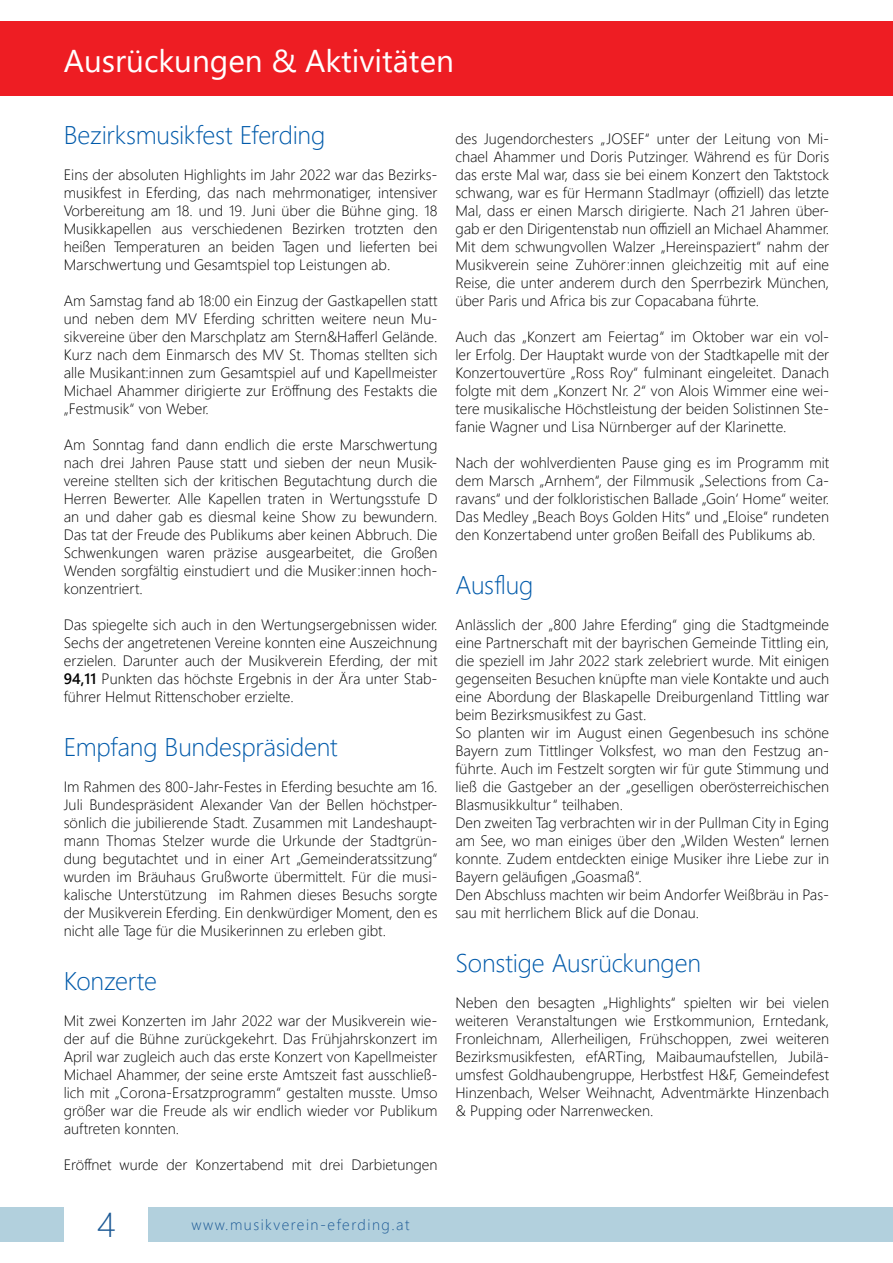
<style>
.page{position:relative;width:893px;height:1263px;background:#fff}
.page>*{position:absolute;margin:0;border:0;box-sizing:border-box;transform-origin:0 0}
.t1{font:300 34.5px "Segoe UI";color:#1c5995}
.t2{font:31.5px "Segoe UI";color:#fff}
.t3{font:300 25.5px "Segoe UI";letter-spacing:-.01em;color:#015aaa}
.t4{font:300 15px/18px "Segoe UI";color:#000001;text-align:justify}
.t5{font:300 15px "Segoe UI";letter-spacing:.1em;color:#1c5995}
.s1{font-weight:600}
</style>
<div class="page">
<div style="left:0;top:21px;width:893px;height:75px;background:#ee1d23"></div>
<div style="left:149px;top:1208px;width:744px;height:34px;background:#b2d0dd"></div>
<div style="left:0;top:1208px;width:64px;height:34px;background:#b2d0dd"></div>
<h2 class="t2" style="left:64px;top:31px;width:392px">Ausrückungen &amp; Aktivitäten</h2>
<h3 class="t3" style="left:64px;top:111px;width:263px">Bezirksmusikfest Eferding</h3>
<p class="t4" style="left:64px;top:164px;width:375px">Eins der absoluten Highlights im Jahr 2022 war das Bezirks&shy;musikfest in Eferding, das nach mehrmonatiger, intensiver Vorbereitung am 18. und 19. Juni über die Bühne ging. 18<br>Musikkapellen aus verschiedenen Bezirken trotzten den heißen Temperaturen an beiden Tagen und lieferten bei Marschwertung und Gesamtspiel top Leistungen ab.</p>
<p class="t4" style="left:64px;top:290px;width:375px">Am Samstag fand ab 18:00 ein Einzug der Gastkapellen statt und neben dem MV Eferding schritten weitere neun Mu&shy;sikvereine über den Marschplatz am Stern&amp;Hafferl Gelände.<br>Kurz nach dem Einmarsch des MV St. Thomas stellten sich alle Musikant:innen zum Gesamtspiel auf und Kapellmeister Michael Ahammer dirigierte zur Eröffnung des Festakts die „Festmusik“ von Weber.</p>
<p class="t4" style="left:64px;top:434px;width:375px">Am Sonntag fand dann endlich die erste Marschwertung nach drei Jahren Pause statt und sieben der neun Musik&shy;vereine stellten sich der kritischen Begutachtung durch die Herren Bewerter. Alle Kapellen traten in Wertungsstufe D an und daher gab es diesmal keine Show zu bewundern.<br>Das tat der Freude des Publikums aber keinen Abbruch. Die Schwenkungen waren präzise ausgearbeitet, die Großen Wenden sorgfältig einstudiert und die Musiker:innen hoch&shy;konzentriert.</p>
<p class="t4" style="left:64px;top:614px;width:375px">Das spiegelte sich auch in den Wertungsergebnissen wider.<br>Sechs der angetretenen Vereine konnten eine Auszeichnung erzielen. Darunter auch der Musikverein Eferding, der mit <span class="s1">94,11</span> Punkten das höchste Ergebnis in der Ära unter Stab&shy;führer Helmut Rittenschober erzielte.</p>
<h3 class="t3" style="left:64px;top:723px;width:275px">Empfang Bundespräsident</h3>
<p class="t4" style="left:64px;top:776px;width:375px">Im Rahmen des 800-Jahr-Festes in Eferding besuchte am 16.<br>Juli Bundespräsident Alexander Van der Bellen höchstper&shy;sönlich die jubilierende Stadt. Zusammen mit Landeshaupt&shy;mann Thomas Stelzer wurde die Urkunde der Stadtgrün&shy;dung begutachtet und in einer Art „Gemeinderatssitzung“ wurden im Bräuhaus Grußworte übermittelt. Für die musi&shy;kalische Unterstützung im Rahmen dieses Besuchs sorgte der Musikverein Eferding. Ein denkwürdiger Moment, den es nicht alle Tage für die Musikerinnen zu erleben gibt.</p>
<h3 class="t3" style="left:64px;top:957px;width:95px">Konzerte</h3>
<p class="t4" style="left:64px;top:1010px;width:375px">Mit zwei Konzerten im Jahr 2022 war der Musikverein wie&shy;der auf die Bühne zurückgekehrt. Das Frühjahrskonzert im April war zugleich auch das erste Konzert von Kapellmeister Michael Ahammer, der seine erste Amtszeit fast ausschließ&shy;lich mit „Corona-Ersatzprogramm“ gestalten musste. Umso größer war die Freude als wir endlich wieder vor Publikum auftreten konnten.</p>
<p class="t4" style="left:64px;top:1154px;width:375px">Eröffnet wurde der Konzertabend mit drei Darbietungen</p>
<h1 class="t1" style="left:97px;top:1192px;width:20px">4</h1>
<p class="t5" style="left:191px;top:1211px;width:220px">www.musikverein-eferding.at</p>
<p class="t4" style="left:455px;top:128px;width:375px">des Jugendorchesters „JOSEF“ unter der Leitung von Mi&shy;chael Ahammer und Doris Putzinger. Während es für Doris das erste Mal war, dass sie bei einem Konzert den Taktstock schwang, war es für Hermann Stadlmayr (offiziell) das letzte Mal, dass er einen Marsch dirigierte. Nach 21 Jahren über&shy;gab er den Dirigentenstab nun offiziell an Michael Ahammer.<br>Mit dem schwungvollen Walzer „Hereinspaziert“ nahm der Musikverein seine Zuhörer:innen gleichzeitig mit auf eine Reise, die unter anderem durch den Sperrbezirk München, über Paris und Africa bis zur Copacabana führte.</p>
<p class="t4" style="left:455px;top:326px;width:375px">Auch das „Konzert am Feiertag“ im Oktober war ein vol&shy;ler Erfolg. Der Hauptakt wurde von der Stadtkapelle mit der Konzertouvertüre „Ross Roy“ fulminant eingeleitet. Danach folgte mit dem „Konzert Nr. 2“ von Alois Wimmer eine wei&shy;tere musikalische Höchstleistung der beiden Solistinnen Ste&shy;fanie Wagner und Lisa Nürnberger auf der Klarinette.</p>
<p class="t4" style="left:455px;top:452px;width:375px">Nach der wohlverdienten Pause ging es im Programm mit dem Marsch „Arnhem“, der Filmmusik „Selections from Ca&shy;ravans“ und der folkloristischen Ballade „Goin‘ Home“ weiter.<br>Das Medley „Beach Boys Golden Hits“ und „Eloise“ rundeten den Konzertabend unter großen Beifall des Publikums ab.</p>
<h3 class="t3" style="left:455px;top:561px;width:80px">Ausflug</h3>
<p class="t4" style="left:455px;top:614px;width:375px;text-align:left">Anlässlich der „800 Jahre Eferding“ ging die Stadtgmeinde eine Partnerschaft mit der bayrischen Gemeinde Tittling ein, die speziell im Jahr 2022 stark zelebriert wurde. Mit einigen gegenseiten Besuchen knüpfte man viele Kontakte und auch eine Abordung der Blaskapelle Dreiburgenland Tittling war beim Bezirksmusikfest zu Gast.<br>So planten wir im August einen Gegenbesuch ins schöne Bayern zum Tittlinger Volksfest, wo man den Festzug an&shy;führte. Auch im Festzelt sorgten wir für gute Stimmung und ließ die Gastgeber an der „geselligen oberösterreichischen Blasmusikkultur“ teilhaben.<br>Den zweiten Tag verbrachten wir in der Pullman City in Eging am See, wo man einiges über den „Wilden Westen“ lernen konnte. Zudem entdeckten einige Musiker ihre Liebe zur in Bayern geläufigen „Goasmaß“.<br>Den Abschluss machten wir beim Andorfer Weißbräu in Pas&shy;sau mit herrlichem Blick auf die Donau.</p>
<h3 class="t3" style="left:455px;top:939px;width:247px">Sonstige Ausrückungen</h3>
<p class="t4" style="left:455px;top:992px;width:375px">Neben den besagten „Highlights“ spielten wir bei vielen weiteren Veranstaltungen wie Erstkommunion, Erntedank, Fronleichnam, Allerheiligen, Frühschoppen, zwei weiteren Bezirksmusikfesten, efARTing, Maibaumaufstellen, Jubilä&shy;umsfest Goldhaubengruppe, Herbstfest H&amp;F, Gemeindefest Hinzenbach, Welser Weihnacht, Adventmärkte Hinzenbach &amp; Pupping oder Narrenwecken.</p>
</div>
